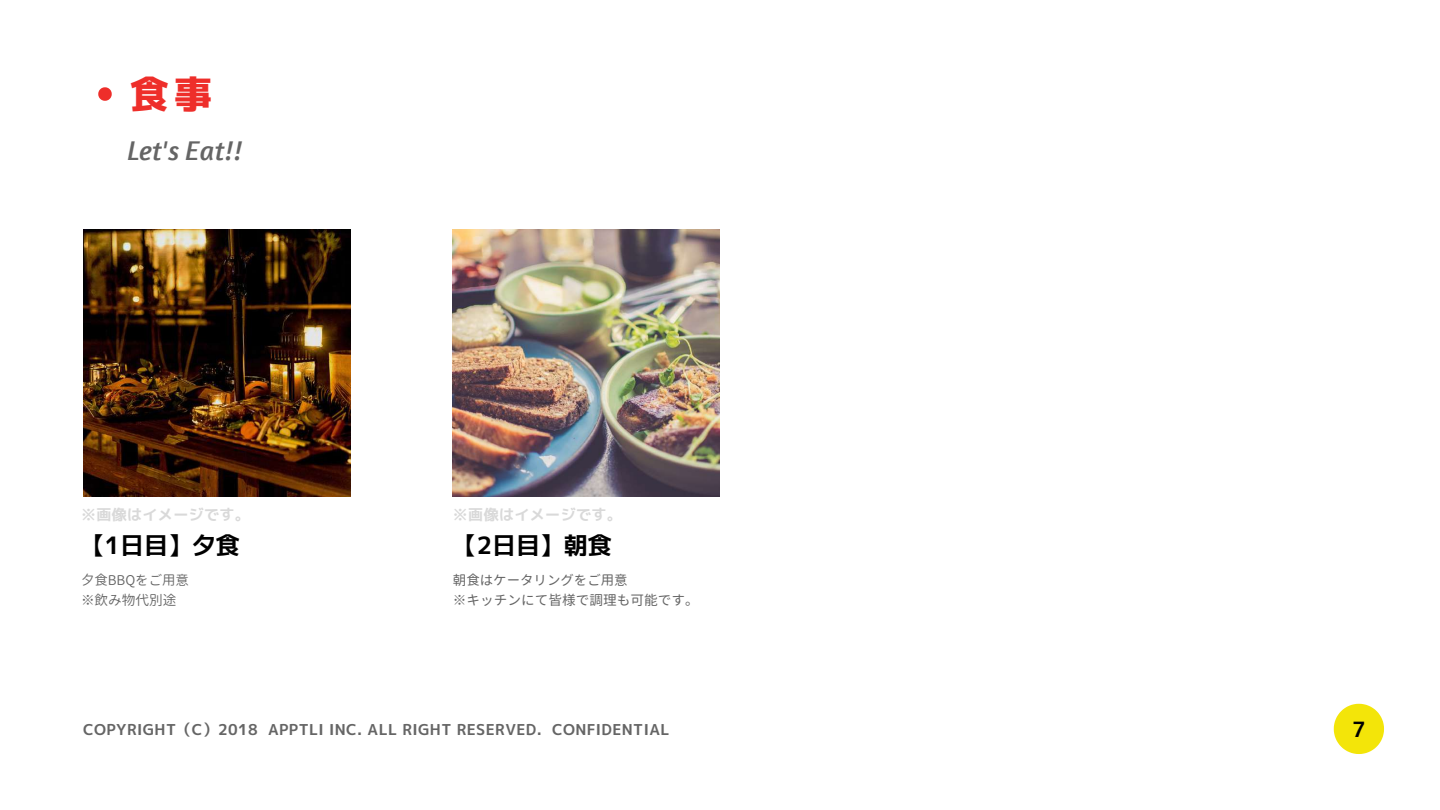
<style>
.page{position:relative;width:1440px;height:810px;background:#fff}
.page>*{position:absolute;margin:0;border:0;box-sizing:border-box;transform-origin:0 0}
.t1{font:38px "mplus 1 p heavy";color:#ee2e2a}
.t2{font:italic 27.8px "Amaranth";color:#656565}
.t3{font:23.9px "mplus 1 p bold";color:#000}
.t4{font:21px "mplus 1 p bold";color:#000}
.t5{font:15px "mplus 1 p bold";letter-spacing:.025em;color:#656565}
.t6{font:15px "mplus 1 p bold";letter-spacing:.025em;color:#d9d9d9}
.t7{font:13.7px "Gen Jyuu Gothic";color:#656565}
.t8{font:13.7px "Gen Jyuu Gothic";color:#656565}
.t9{font:13.4px "Gen Jyuu Gothic";color:#656565}
.t10{font:13.4px "Gen Jyuu Gothic";color:#656565}
</style>
<div class="page">
<svg style="left:98px;top:87px;width:14px;height:14px"></svg>
<svg style="left:1334px;top:704px;width:50px;height:50px"></svg>
<img style="left:83px;top:230px;width:267px;height:267px">
<img style="left:453px;top:230px;width:267px;height:267px">
<h1 class="t1" style="left:130px;top:67px;width:83px">食事</h1>
<h2 class="t2" style="left:127px;top:133px;width:117px">Let's Eat!!</h2>
<p class="t6" style="left:81px;top:504px;width:170px">※画像はイメージです。</p>
<p class="t6" style="left:453px;top:504px;width:170px">※画像はイメージです。</p>
<h3 class="t3" style="left:81px;top:528px;width:160px">【1日目】夕食</h3>
<p class="t10" style="left:81px;top:571px;width:110px">夕食BBQをご用意</p>
<p class="t8" style="left:81px;top:590px;width:97px">※飲み物代別途</p>
<h3 class="t3" style="left:453px;top:528px;width:160px">【2日目】朝食</h3>
<p class="t9" style="left:453px;top:571px;width:176px">朝食はケータリングをご用意</p>
<p class="t7" style="left:453px;top:590px;width:247px">※キッチンにて皆様で調理も可能です。</p>
<p class="t5" style="left:83px;top:719px;width:588px">COPYRIGHT（C）2018 APPTLI INC. ALL RIGHT RESERVED. CONFIDENTIAL</p>
<h3 class="t4" style="left:1352px;top:715px;width:15px">7</h3>
</div>
